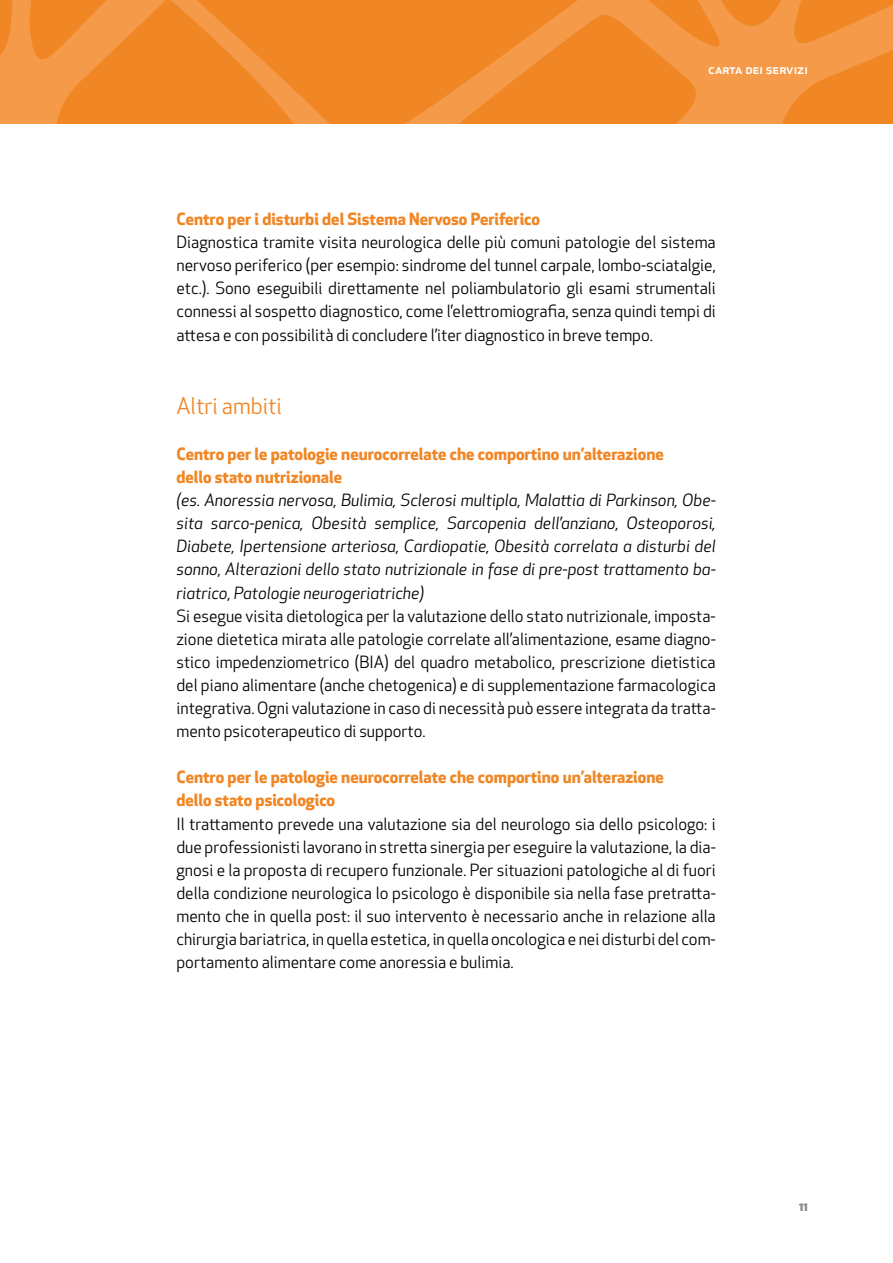
<style>
.page{position:relative;width:893px;height:1263px;background:#fff}
.page>*{position:absolute;margin:0;border:0;box-sizing:border-box;transform-origin:0 0}
.t1{font:22.5px "Apex New";color:#f18625}
.t2{font:16.5px/23.1px "Apex New";color:#000;text-align:justify}
.t3{font:italic 16.5px/23.1px "Apex New";color:#000;text-align:justify}
.t4{font:700 16.5px/23.1px "Apex New";color:#f18625}
.t5{font:500 13.5px "Apex New";color:#fff}
.t6{font:800 12px "Apex New";color:#898c8a}
</style>
<div class="page">
<svg style="left:171px;top:0;width:722px;height:124px;background:#f18c30"></svg>
<svg style="left:0;top:0;width:171px;height:124px;background:#f28e35"></svg>
<p class="t5" style="left:708px;top:60px;width:101px">carta dei servizi</p>
<p class="t4" style="left:176px;top:207px;width:365px">Centro per i disturbi del Sistema Nervoso Periferico</p>
<p class="t2" style="left:176px;top:231px;width:541px">Diagnostica tramite visita neurologica delle più comuni patologie del sistema nervoso periferico (per esempio: sindrome del tunnel carpale, lombo-sciatalgie, etc.). Sono eseguibili direttamente nel poliambulatorio gli esami strumentali connessi al sospetto diagnostico, come l’elettromiografia, senza quindi tempi di attesa e con possibilità di concludere l’iter diagnostico in breve tempo.</p>
<h1 class="t1" style="left:176px;top:391px;width:107px">Altri ambiti</h1>
<p class="t4" style="left:176px;top:442px;width:489px">Centro per le patologie neurocorrelate che comportino un’alterazione dello stato nutrizionale</p>
<p class="t3" style="left:176px;top:489px;width:541px">(es. Anoressia nervosa, Bulimia, Sclerosi multipla, Malattia di Parkinson, Obe&shy;sita sarco-penica, Obesità semplice, Sarcopenia dell’anziano, Osteoporosi, Diabete, Ipertensione arteriosa, Cardiopatie, Obesità correlata a disturbi del sonno, Alterazioni dello stato nutrizionale in fase di pre-post trattamento ba&shy;riatrico, Patologie neurogeriatriche)</p>
<p class="t2" style="left:176px;top:604px;width:541px">Si esegue visita dietologica per la valutazione dello stato nutrizionale, imposta&shy;zione dietetica mirata alle patologie correlate all’alimentazione, esame diagno&shy;stico impedenziometrico (BIA) del quadro metabolico, prescrizione dietistica del piano alimentare (anche chetogenica) e di supplementazione farmacologica integrativa. Ogni valutazione in caso di necessità può essere integrata da tratta&shy;mento psicoterapeutico di supporto.</p>
<p class="t4" style="left:176px;top:765px;width:489px">Centro per le patologie neurocorrelate che comportino un’alterazione dello stato psicologico</p>
<p class="t2" style="left:176px;top:812px;width:541px">Il trattamento prevede una valutazione sia del neurologo sia dello psicologo: i due professionisti lavorano in stretta sinergia per eseguire la valutazione, la dia&shy;gnosi e la proposta di recupero funzionale. Per situazioni patologiche al di fuori della condizione neurologica lo psicologo è disponibile sia nella fase pretratta&shy;mento che in quella post: il suo intervento è necessario anche in relazione alla chirurgia bariatrica, in quella estetica, in quella oncologica e nei disturbi del com&shy;portamento alimentare come anoressia e bulimia.</p>
<p class="t6" style="left:799px;top:1198px;width:10px">11</p>
</div>
